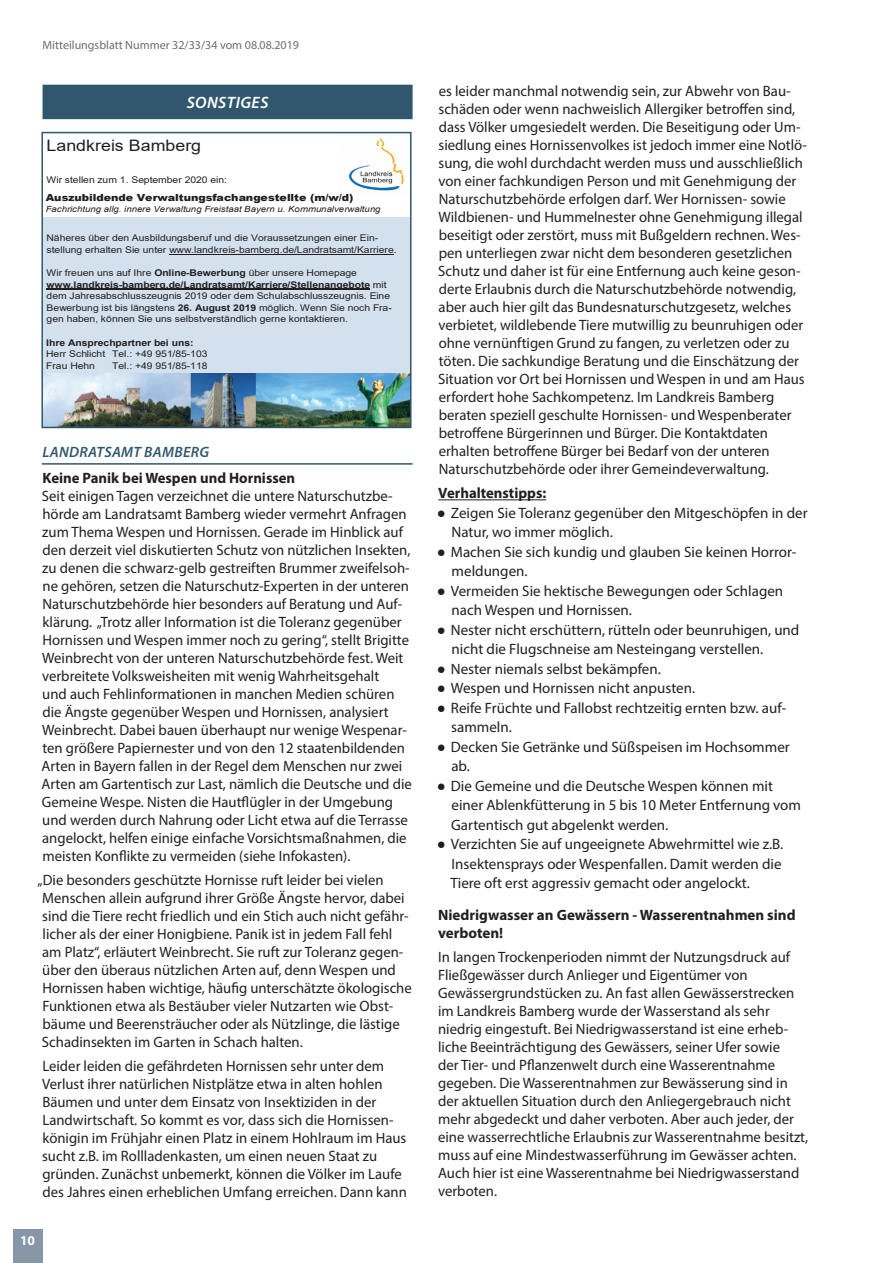
<style>
.page{position:relative;width:872px;height:1263px;background:#fff}
.page>*{position:absolute;margin:0;border:0;box-sizing:border-box;transform-origin:0 0}
.t1{font:italic 600 16.5px "Myriad Pro";letter-spacing:.03em;color:#fff}
.t2{font:15.75px "Arial";color:#231f20;scale:1.13 1}
.t3{font:15px/18px "Myriad Pro";color:#231f20}
.t4{font:700 15px/18px "Myriad Pro";color:#231f20}
.t5{font:italic 600 15px "Myriad Pro";letter-spacing:.02em;color:#31576f}
.t6{font:700 13.5px "Myriad Pro";color:#fff}
.t7{font:12px "Myriad Pro";color:#6c6d70}
.t8{font:900 9.75px "Arial";letter-spacing:-.005em;color:#231f20;scale:1.13 1}
.t9{font:9.15px/11.6px "Arial";color:#231f20;scale:1.13 1}
.t10{font:700 9.15px "Arial";letter-spacing:-.005em;color:#231f20;scale:1.13 1}
.t11{font:italic 8.55px "Arial";color:#231f20;scale:1.13 1}
.s1{font-weight:700}
.s2{font-family:"Arial"}
</style>
<div class="page">
<div style="left:13px;top:1229px;width:30px;height:34px;background:#8797a8"></div>
<div style="left:43px;top:85px;width:369px;height:34px;background:#31576f"></div>
<img style="left:348px;top:138px;width:56px;height:53px">
<div style="left:42px;top:217px;width:369px;height:210px;background:#d2e1ed"></div>
<hr style="left:169px;top:254px;width:225px;height:1px;background:#231f20">
<hr style="left:47px;top:289px;width:323px;height:1px;background:#231f20">
<img style="left:44px;top:373px;width:364px;height:52px">
<div style="left:41px;top:132px;width:370px;height:296px;border:2px solid #31576f"></div>
<hr style="left:42px;top:463px;width:370px;height:2px;background:#31576f">
<hr style="left:438px;top:499px;width:108px;height:1px;background:#231f20">
<p class="t7" style="left:43px;top:38px;width:258px">Mitteilungsblatt Nummer 32/33/34 vom 08.08.2019</p>
<p class="t1" style="left:187px;top:92px;width:83px">SONSTIGES</p>
<p class="t2" style="left:47px;top:135px;width:138px">Landkreis Bamberg</p>
<p class="t9" style="left:47px;top:174px;width:161px">Wir stellen zum 1. September 2020 ein:</p>
<p class="t8" style="left:46px;top:190px;width:274px">Auszubildende Verwaltungsfachangestellte (m/w/d)</p>
<p class="t11" style="left:46px;top:203px;width:298px">Fachrichtung allg. innere Verwaltung Freistaat Bayern u. Kommunalverwaltung</p>
<p class="t9" style="left:47px;top:232px;width:311px">Näheres über den Ausbildungsberuf und die Voraussetzungen einer Ein&shy;stellung erhalten Sie unter www.landkreis-bamberg.de/Landratsamt/Karriere.</p>
<p class="t9" style="left:47px;top:267px;width:307px">Wir freuen uns auf Ihre <span class="s1">Online-Bewerbung</span> über unsere Homepage <span class="s1">www.landkreis-bamberg.de/Landratsamt/Karriere/Stellenangebote</span> mit dem Jahresabschlusszeugnis 2019 oder dem Schulabschlusszeugnis. Eine Bewerbung ist bis längstens <span class="s1">26. August 2019</span> möglich. Wenn Sie noch Fra&shy;gen haben, können Sie uns selbstverständlich gerne kontaktieren.</p>
<p class="t10" style="left:46px;top:336px;width:132px">Ihre Ansprechpartner bei uns:</p>
<p class="t9" style="left:46px;top:348px;width:144px">Herr Schlicht Tel.: +49 951/85-103<br>Frau Hehn</p>
<p class="t9" style="left:112px;top:359px;width:86px">Tel.: +49 951/85-118</p>
<p class="t5" style="left:42px;top:442px;width:168px">LANDRATSAMT BAMBERG</p>
<p class="t4" style="left:43px;top:469px;width:254px">Keine Panik bei Wespen und Hornissen</p>
<p class="t3" style="left:41px;top:487px;width:372px">Seit einigen Tagen verzeichnet die untere Naturschutzbe&shy;hörde am Landratsamt Bamberg wieder vermehrt Anfragen zum Thema Wespen und Hornissen. Gerade im Hinblick auf den derzeit viel diskutierten Schutz von nützlichen Insekten, zu denen die schwarz-gelb gestreiften Brummer zweifelsoh&shy;ne gehören, setzen die Naturschutz-Experten in der unteren Naturschutzbehörde hier besonders auf Beratung und Auf&shy;klärung. „Trotz aller Information ist die Toleranz gegenüber Hornissen und Wespen immer noch zu gering“, stellt Brigitte Weinbrecht von der unteren Naturschutzbehörde fest. Weit verbreitete Volksweisheiten mit wenig Wahrheitsgehalt<br>und auch Fehlinformationen in manchen Medien schüren die Ängste gegenüber Wespen und Hornissen, analysiert Weinbrecht. Dabei bauen überhaupt nur wenige Wespenar&shy;ten größere Papiernester und von den 12 staatenbildenden Arten in Bayern fallen in der Regel dem Menschen nur zwei Arten am Gartentisch zur Last, nämlich die Deutsche und die Gemeine Wespe. Nisten die Hautflügler in der Umgebung und werden durch Nahrung oder Licht etwa auf die Terrasse angelockt, helfen einige einfache Vorsichtsmaßnahmen, die meisten Konflikte zu vermeiden (siehe Infokasten).</p>
<p class="t3" style="left:38px;top:871px;width:376px">„Die besonders geschützte Hornisse ruft leider bei vielen Menschen allein aufgrund ihrer Größe Ängste hervor, dabei sind die Tiere recht friedlich und ein Stich auch nicht gefähr&shy;licher als der einer Honigbiene. Panik ist in jedem Fall fehl<br>am Platz“, erläutert Weinbrecht. Sie ruft zur Toleranz gegen&shy;über den überaus nützlichen Arten auf, denn Wespen und Hornissen haben wichtige, häufig unterschätzte ökologische Funktionen etwa als Bestäuber vieler Nutzarten wie Obst&shy;bäume und Beerensträucher oder als Nützlinge, die lästige Schadinsekten im Garten in Schach halten.</p>
<p class="t3" style="left:42px;top:1057px;width:366px">Leider leiden die gefährdeten Hornissen sehr unter dem Verlust ihrer natürlichen Nistplätze etwa in alten hohlen Bäumen und unter dem Einsatz von Insektiziden in der Landwirtschaft. So kommt es vor, dass sich die Hornissen&shy;königin im Frühjahr einen Platz in einem Hohlraum im Haus sucht z.B. im Rollladenkasten, um einen neuen Staat zu gründen. Zunächst unbemerkt, können die Völker im Laufe des Jahres einen erheblichen Umfang erreichen. Dann kann</p>
<p class="t6" style="left:20px;top:1231px;width:16px">10</p>
<p class="t3" style="left:438px;top:82px;width:370px">es leider manchmal notwendig sein, zur Abwehr von Bau&shy;schäden oder wenn nachweislich Allergiker betroffen sind, dass Völker umgesiedelt werden. Die Beseitigung oder Um&shy;siedlung eines Hornissenvolkes ist jedoch immer eine Notlö&shy;sung, die wohl durchdacht werden muss und ausschließlich von einer fachkundigen Person und mit Genehmigung der Naturschutzbehörde erfolgen darf. Wer Hornissen- sowie Wildbienen- und Hummelnester ohne Genehmigung illegal beseitigt oder zerstört, muss mit Bußgeldern rechnen. Wes&shy;pen unterliegen zwar nicht dem besonderen gesetzlichen Schutz und daher ist für eine Entfernung auch keine geson&shy;derte Erlaubnis durch die Naturschutzbehörde notwendig, aber auch hier gilt das Bundesnaturschutzgesetz, welches verbietet, wildlebende Tiere mutwillig zu beunruhigen oder ohne vernünftigen Grund zu fangen, zu verletzen oder zu töten. Die sachkundige Beratung und die Einschätzung der Situation vor Ort bei Hornissen und Wespen in und am Haus erfordert hohe Sachkompetenz. Im Landkreis Bamberg beraten speziell geschulte Hornissen- und Wespenberater betroffene Bürgerinnen und Bürger. Die Kontaktdaten erhalten betroffene Bürger bei Bedarf von der unteren Naturschutzbehörde oder ihrer Gemeindeverwaltung.</p>
<p class="t4" style="left:438px;top:484px;width:109px">Verhaltenstipps:</p>
<p class="t3" style="left:451px;top:503px;width:357px;line-height:19.5px;text-indent:-15px"><span class="s2">●</span> Zeigen Sie Toleranz gegenüber den Mitgeschöpfen in der<br>Natur, wo immer möglich.</p>
<p class="t3" style="left:451px;top:542px;width:346px;line-height:19.5px;text-indent:-15px"><span class="s2">●</span> Machen Sie sich kundig und glauben Sie keinen Horror&shy;meldungen.</p>
<p class="t3" style="left:451px;top:581px;width:333px;line-height:19.5px;text-indent:-15px"><span class="s2">●</span> Vermeiden Sie hektische Bewegungen oder Schlagen nach Wespen und Hornissen.</p>
<p class="t3" style="left:451px;top:620px;width:349px;line-height:19.5px;text-indent:-15px"><span class="s2">●</span> Nester nicht erschüttern, rütteln oder beunruhigen, und nicht die Flugschneise am Nesteingang verstellen.</p>
<p class="t3" style="left:437px;top:660px;width:226px"><span class="s2">●</span> Nester niemals selbst bekämpfen.</p>
<p class="t3" style="left:437px;top:679px;width:260px"><span class="s2">●</span> Wespen und Hornissen nicht anpusten.</p>
<p class="t3" style="left:451px;top:698px;width:336px;line-height:19.5px;text-indent:-15px"><span class="s2">●</span> Reife Früchte und Fallobst rechtzeitig ernten bzw. auf&shy;sammeln.</p>
<p class="t3" style="left:451px;top:737px;width:340px;line-height:19.5px;text-indent:-15px"><span class="s2">●</span> Decken Sie Getränke und Süßspeisen im Hochsommer ab.</p>
<p class="t3" style="left:451px;top:776px;width:351px;line-height:19.5px;text-indent:-14px"><span class="s2">●</span> Die Gemeine und die Deutsche Wespen können mit einer Ablenkfütterung in 5 bis 10 Meter Entfernung vom<br>Gartentisch gut abgelenkt werden.</p>
<p class="t3" style="left:450px;top:834px;width:334px;line-height:19.5px;text-align:justify;text-indent:-14px"><span class="s2">●</span> Verzichten Sie auf ungeeignete Abwehrmittel wie z.B.<br>Insektensprays oder Wespenfallen. Damit werden die Tiere oft erst aggressiv gemacht oder angelockt.</p>
<p class="t4" style="left:438px;top:906px;width:359px">Niedrigwasser an Gewässern - Wasserentnahmen sind verboten!</p>
<p class="t3" style="left:438px;top:948px;width:371px">In langen Trockenperioden nimmt der Nutzungsdruck auf Fließgewässer durch Anlieger und Eigentümer von Gewässergrundstücken zu. An fast allen Gewässerstrecken im Landkreis Bamberg wurde der Wasserstand als sehr niedrig eingestuft. Bei Niedrigwasserstand ist eine erheb&shy;liche Beeinträchtigung des Gewässers, seiner Ufer sowie<br>der Tier- und Pflanzenwelt durch eine Wasserentnahme gegeben. Die Wasserentnahmen zur Bewässerung sind in der aktuellen Situation durch den Anliegergebrauch nicht mehr abgedeckt und daher verboten. Aber auch jeder, der eine wasserrechtliche Erlaubnis zur Wasserentnahme besitzt, muss auf eine Mindestwasserführung im Gewässer achten.<br>Auch hier ist eine Wasserentnahme bei Niedrigwasserstand verboten.</p>
</div>
